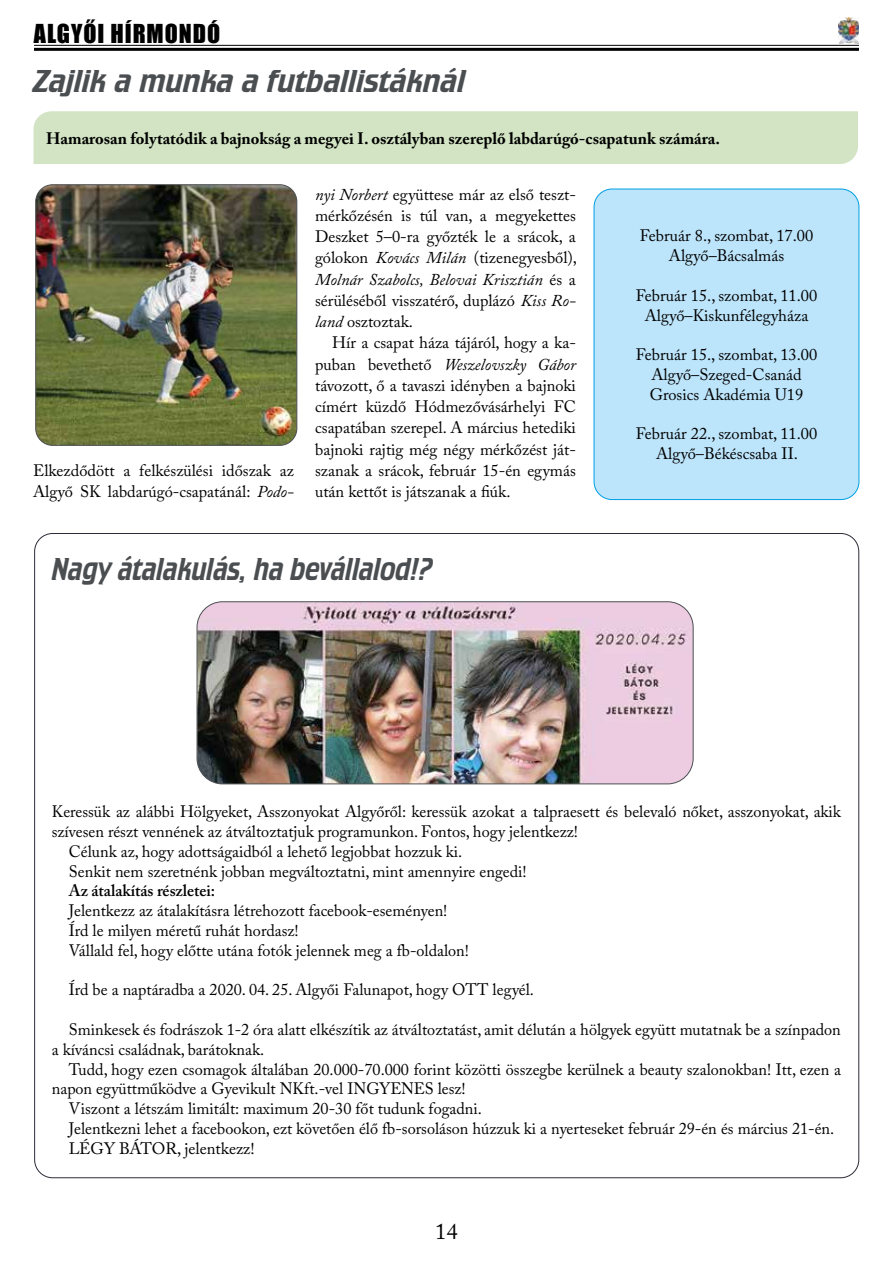
<style>
.page{position:relative;width:893px;height:1263px;background:#fff}
.page>*{position:absolute;margin:0;border:0;box-sizing:border-box;transform-origin:0 0}
.t1{font:33px "Crillee TOT";color:#4b4e51;scale:.86 1}
.t2{font:33px "Crillee TOT";color:#4b4e51}
.t3{font:24px "Impact";letter-spacing:.04em;color:#000}
.t4{font:22.5px "Adobe Caslon Pro";color:#000}
.t5{font:16.5px/21.3px "Adobe Caslon Pro";color:#000;text-align:center}
.t6{font:700 16.5px "Adobe Caslon Pro";color:#000}
.t7{font:600 16.5px "Adobe Caslon Pro";color:#000}
.s1{font-style:italic}
</style>
<div class="page">
<hr style="left:34px;top:45px;width:825px;height:1px;background:#000">
<hr style="left:34px;top:48px;width:825px;height:3px;background:#000">
<img style="left:838px;top:17px;width:21px;height:26px">
<img style="left:197px;top:602px;width:496px;height:182px">
<div style="left:197px;top:601px;width:496px;height:183px;border:1px solid #4b4e51;border-radius:26px"></div>
<div style="left:33px;top:111px;width:825px;height:53px;background:#d2e4c4"></div>
<div style="left:594px;top:189px;width:265px;height:311px;background:#bce4fa;border-radius:18px"></div>
<div style="left:594px;top:189px;width:265px;height:311px;border:1px solid #009fe3;border-radius:18px"></div>
<img style="left:36px;top:185px;width:261px;height:260px">
<div style="left:36px;top:185px;width:261px;height:261px;border:1px solid #4b4e51;border-radius:17px"></div>
<h2 class="t3" style="left:34px;top:15px;width:188px">ALGYŐI HÍRMONDÓ</h2>
<h1 class="t2" style="left:33px;top:62px;width:434px">Zajlik a munka a futballistáknál</h1>
<p class="t6" style="left:46px;top:128px;width:675px">Hamarosan folytatódik a bajnokság a megyei I. osztályban szereplő labdarúgó-csapatunk számára.</p>
<p class="t5" style="left:33px;top:460px;width:262px;text-align:left">Elkezdődött a felkészülési időszak az<br>Algyő SK labdarúgó-csapatánál: <span class="s1">Podo-</span></p>
<p class="t5" style="left:315px;top:183px;width:263px;text-align:justify"><span class="s1">nyi Norbert</span> együttese már az első teszt&shy;mérkőzésén is túl van, a megyekettes Deszket 5–0-ra győzték le a srácok, a gólokon <span class="s1">Kovács Milán</span> (tizenegyesből), <span class="s1">Molnár Szabolcs, Belovai Krisztián</span> és a sérüléséből visszatérő, duplázó <span class="s1">Kiss Ro&shy;land</span> osztoztak.</p>
<p class="t5" style="left:315px;top:332px;width:262px;text-align:justify;text-indent:17px">Hír a csapat háza tájáról, hogy a ka&shy;puban bevethető <span class="s1">Weszelovszky Gábor </span>távozott, ő a tavaszi idényben a bajnoki címért küzdő Hódmezővásárhelyi FC csapatában szerepel. A március hetediki bajnoki rajtig még négy mérkőzést ját&shy;szanak a srácok, február 15-én egymás után kettőt is játszanak a fiúk.</p>
<h1 class="t1" style="left:52px;top:550px;width:444px">Nagy átalakulás, ha bevállalod!?</h1>
<p class="t5" style="left:640px;top:226px;width:175px;line-height:19.8px">Február 8., szombat, 17.00<br>Algyő–Bácsalmás</p>
<p class="t5" style="left:636px;top:285px;width:183px;line-height:19.8px">Február 15., szombat, 11.00<br>Algyő–Kiskunfélegyháza</p>
<p class="t5" style="left:636px;top:345px;width:183px;line-height:19.8px">Február 15., szombat, 13.00<br>Algyő–Szeged-Csanád<br>Grosics Akadémia U19</p>
<p class="t5" style="left:636px;top:424px;width:183px;line-height:19.8px">Február 22., szombat, 11.00<br>Algyő–Békéscsaba II.</p>
<p class="t5" style="left:52px;top:801px;width:791px">Keressük az alábbi Hölgyeket, Asszonyokat Algyőről: keressük azokat a talpraesett és belevaló nőket, asszonyokat, akik</p>
<p class="t5" style="left:52px;top:820px;width:528px">szívesen részt vennének az átváltoztatjuk programunkon. Fontos, hogy jelentkezz!</p>
<p class="t5" style="left:69px;top:840px;width:395px">Célunk az, hogy adottságaidból a lehető legjobbat hozzuk ki.</p>
<p class="t5" style="left:69px;top:860px;width:459px">Senkit nem szeretnénk jobban megváltoztatni, mint amennyire engedi!</p>
<p class="t7" style="left:69px;top:881px;width:148px">Az átalakítás részletei:</p>
<p class="t5" style="left:69px;top:900px;width:402px;line-height:19.8px;text-align:left">Jelentkezz az átalakításra létrehozott facebook-eseményen!<br>Írd le milyen méretű ruhát hordasz!<br>Vállald fel, hogy előtte utána fotók jelennek meg a fb-oldalon!</p>
<p class="t5" style="left:69px;top:979px;width:467px">Írd be a naptáradba a 2020. 04. 25. Algyői Falunapot, hogy OTT legyél.</p>
<p class="t5" style="left:52px;top:1019px;width:790px;line-height:19.8px;text-align:left;text-indent:17px">Sminkesek és fodrászok 1-2 óra alatt elkészítik az átváltoztatást, amit délután a hölgyek együtt mutatnak be a színpadon a kíváncsi családnak, barátoknak.</p>
<p class="t5" style="left:69px;top:1058px;width:774px">Tudd, hogy ezen csomagok általában 20.000-70.000 forint közötti összegbe kerülnek a beauty szalonokban! Itt, ezen a</p>
<p class="t5" style="left:52px;top:1078px;width:415px">napon együttműködve a Gyevikult NKft.-vel INGYENES lesz!</p>
<p class="t5" style="left:69px;top:1098px;width:415px">Viszont a létszám limitált: maximum 20-30 főt tudunk fogadni.</p>
<p class="t5" style="left:69px;top:1117px;width:767px">Jelentkezni lehet a facebookon, ezt követően élő fb-sorsoláson húzzuk ki a nyerteseket február 29-én és március 21-én.</p>
<p class="t5" style="left:69px;top:1137px;width:187px">LÉGY BÁTOR, jelentkezz!</p>
<h3 class="t4" style="left:435px;top:1218px;width:24px">14</h3>
</div>
